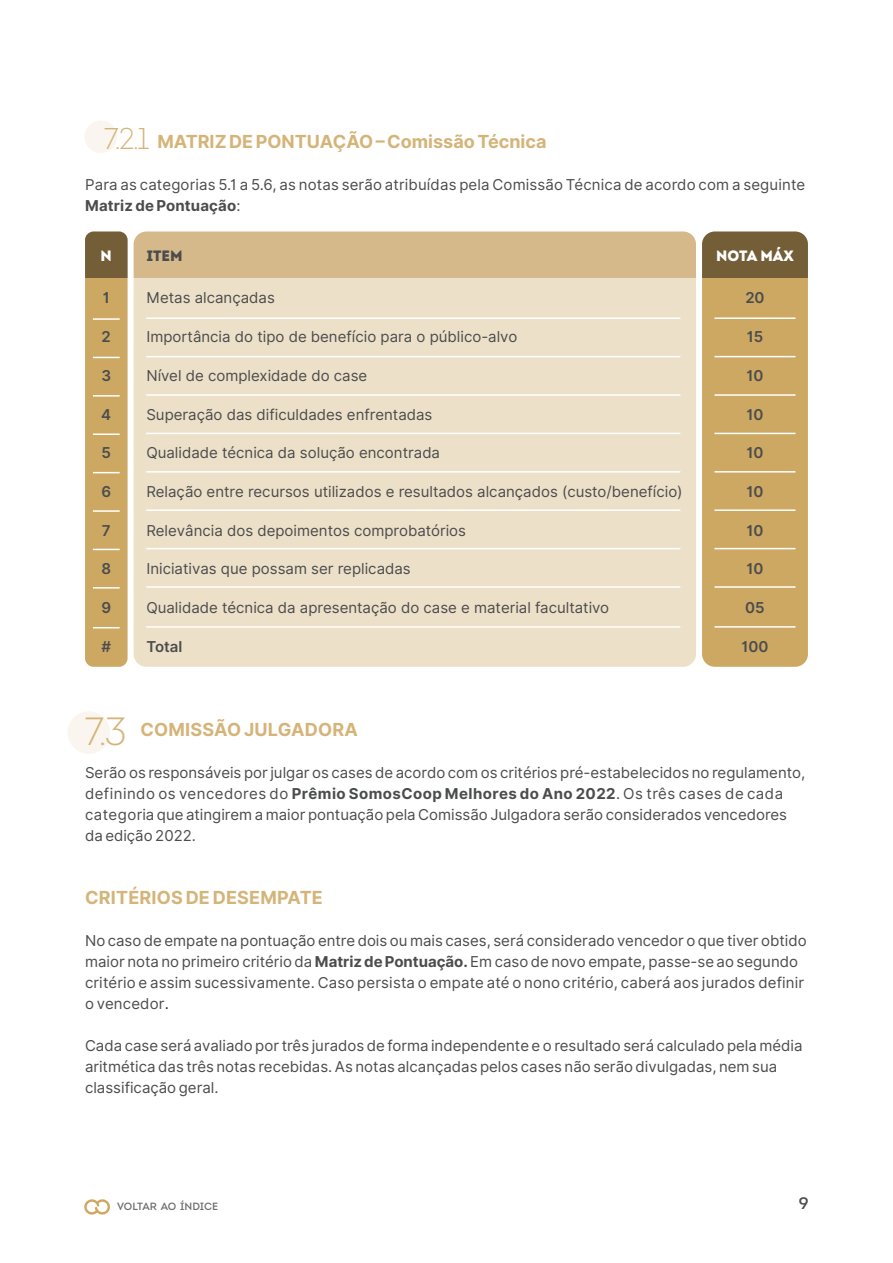
<style>
.page{position:relative;width:893px;height:1263px;background:#fff}
.page>*{position:absolute;margin:0;border:0;box-sizing:border-box;transform-origin:0 0}
.List_Paragraph{font:39.3px "Intro Light Alt";color:#d4b478}
.List_Paragraph-2{font:30px "Intro Light Alt";color:#d4b478}
.List_Paragraph-3{font:700 18px "Inter";color:#d4b478}
.Default{font:700 18px "Inter";letter-spacing:.01em;color:#d4b478}
.Parágrafo_da_Lista1{font:700 18px "Inter";letter-spacing:.01em;color:#d4b478}
.t1{font:16.5px "Intro";color:#4b4c4d}
.Parágrafo_da_Lista1-2{font:15px/21px "Inter";color:#4b4c4d}
.t2{font:600 15px "Inter";color:#4b4c4d}
.t3{font:15px "Intro Black Caps";color:#fff}
.t4{font:15px "Intro Black Caps";color:#4b4c4d}
.t5{font:10.5px "Intro";letter-spacing:-.01em;color:#6c6d70}
.s1{font-weight:700}
.s2{font-family:"Calibri";font-size:16.5px;color:#231f20}
</style>
<div class="page">
<div style="left:134px;top:232px;width:562px;height:435px;background:#ede0c8;border-radius:13px"></div>
<div style="left:134px;top:232px;width:562px;height:46px;background:#d5b98a"></div>
<div style="left:85px;top:232px;width:43px;height:435px;background:#cca863;border-radius:9px"></div>
<div style="left:85px;top:232px;width:43px;height:46px;background:#745e37"></div>
<div style="left:702px;top:232px;width:106px;height:435px;background:#cca863;border-radius:13px"></div>
<div style="left:702px;top:232px;width:106px;height:46px;background:#745e37"></div>
<hr style="left:93px;top:318px;width:27px;height:2px;background:#fff">
<svg style="left:93px;top:357px;width:27px;height:1px"></svg>
<hr style="left:93px;top:395px;width:27px;height:2px;background:#fff">
<hr style="left:93px;top:433px;width:27px;height:2px;background:#fff">
<svg style="left:93px;top:472px;width:27px;height:1px"></svg>
<hr style="left:93px;top:510px;width:27px;height:2px;background:#fff">
<svg style="left:93px;top:549px;width:27px;height:1px"></svg>
<hr style="left:93px;top:587px;width:27px;height:2px;background:#fff">
<svg style="left:93px;top:627px;width:27px;height:1px"></svg>
<hr style="left:714px;top:317px;width:81px;height:2px;background:#fff">
<hr style="left:714px;top:356px;width:81px;height:1px;background:#fff">
<hr style="left:714px;top:394px;width:81px;height:2px;background:#fff">
<hr style="left:714px;top:433px;width:81px;height:1px;background:#fff">
<hr style="left:714px;top:471px;width:81px;height:2px;background:#fff">
<hr style="left:714px;top:509px;width:81px;height:2px;background:#fff">
<hr style="left:714px;top:548px;width:81px;height:1px;background:#fff">
<hr style="left:714px;top:586px;width:81px;height:2px;background:#fff">
<hr style="left:714px;top:626px;width:81px;height:2px;background:#fff">
<hr style="left:146px;top:317px;width:534px;height:2px;background:#fff">
<hr style="left:146px;top:356px;width:534px;height:1px;background:#fff">
<hr style="left:146px;top:394px;width:534px;height:2px;background:#fff">
<hr style="left:146px;top:433px;width:534px;height:1px;background:#fff">
<hr style="left:146px;top:471px;width:534px;height:2px;background:#fff">
<hr style="left:146px;top:509px;width:534px;height:2px;background:#fff">
<hr style="left:146px;top:548px;width:534px;height:1px;background:#fff">
<hr style="left:146px;top:586px;width:534px;height:2px;background:#fff">
<hr style="left:146px;top:626px;width:534px;height:2px;background:#fff">
<svg style="left:84px;top:1199px;width:26px;height:16px"></svg>
<div style="left:84px;top:120px;width:33px;height:33px;background:#faf6ef;border-radius:50%"></div>
<div style="left:67px;top:711px;width:43px;height:43px;background:#faf6ef;border-radius:50%"></div>
<p class="List_Paragraph-2" style="left:103px;top:120px;width:48px">7.2.1</p>
<p class="List_Paragraph-3" style="left:157px;top:128px;width:391px">MATRIZ DE PONTUAÇÃO – Comissão Técnica</p>
<p class="Parágrafo_da_Lista1-2" style="left:85px;top:174px;width:722px">Para as categorias 5.1 a 5.6, as notas serão atribuídas pela Comissão Técnica de acordo com a seguinte<br><span class="s1">Matriz de Pontuação</span>:</p>
<p class="t3" style="left:101px;top:245px;width:13px">N</p>
<p class="t2" style="left:103px;top:287px;width:8px">1</p>
<p class="t2" style="left:102px;top:326px;width:11px">2</p>
<p class="t2" style="left:101px;top:364px;width:11px">3</p>
<p class="t2" style="left:101px;top:403px;width:11px">4</p>
<p class="t2" style="left:102px;top:442px;width:11px">5</p>
<p class="t2" style="left:101px;top:480px;width:11px">6</p>
<p class="t2" style="left:102px;top:519px;width:10px">7</p>
<p class="t2" style="left:101px;top:558px;width:11px">8</p>
<p class="t2" style="left:101px;top:596px;width:11px">9</p>
<p class="t2" style="left:101px;top:635px;width:11px">#</p>
<p class="t4" style="left:146px;top:245px;width:38px">ITEM</p>
<p class="Parágrafo_da_Lista1-2" style="left:146px;top:288px;width:130px">Metas alcançadas</p>
<p class="Parágrafo_da_Lista1-2" style="left:146px;top:326px;width:372px">Importância do tipo de benefício para o público-alvo</p>
<p class="Parágrafo_da_Lista1-2" style="left:146px;top:365px;width:222px">Nível de complexidade do case</p>
<p class="Parágrafo_da_Lista1-2" style="left:146px;top:404px;width:288px">Superação das dificuldades enfrentadas</p>
<p class="Parágrafo_da_Lista1-2" style="left:146px;top:442px;width:295px">Qualidade técnica da solução encontrada</p>
<p class="Parágrafo_da_Lista1-2" style="left:146px;top:481px;width:538px">Relação entre recursos utilizados e resultados alcançados (custo/benefício)</p>
<p class="Parágrafo_da_Lista1-2" style="left:146px;top:520px;width:321px">Relevância dos depoimentos comprobatórios</p>
<p class="Parágrafo_da_Lista1-2" style="left:146px;top:558px;width:266px">Iniciativas que possam ser replicadas</p>
<p class="Parágrafo_da_Lista1-2" style="left:146px;top:597px;width:464px">Qualidade técnica da apresentação do case e material facultativo</p>
<p class="t2" style="left:146px;top:635px;width:38px">Total</p>
<p class="t3" style="left:716px;top:245px;width:79px">NOTA MÁX</p>
<p class="t2" style="left:745px;top:287px;width:21px">20</p>
<p class="t2" style="left:747px;top:326px;width:18px">15</p>
<p class="t2" style="left:746px;top:364px;width:18px">10</p>
<p class="t2" style="left:746px;top:403px;width:18px">10</p>
<p class="t2" style="left:746px;top:442px;width:18px">10</p>
<p class="t2" style="left:746px;top:480px;width:18px">10</p>
<p class="t2" style="left:746px;top:519px;width:18px">10</p>
<p class="t2" style="left:746px;top:558px;width:18px">10</p>
<p class="t2" style="left:745px;top:596px;width:21px">05</p>
<p class="t2" style="left:741px;top:635px;width:28px">100</p>
<p class="List_Paragraph" style="left:84px;top:707px;width:44px">7.3</p>
<p class="Parágrafo_da_Lista1" style="left:140px;top:716px;width:219px">COMISSÃO JULGADORA</p>
<p class="Parágrafo_da_Lista1-2" style="left:85px;top:762px;width:722px">Serão os responsáveis por julgar os cases de acordo com os critérios pré-estabelecidos no regulamento, definindo os vencedores do <span class="s1">Prêmio SomosCoop Melhores do Ano 2022</span>. Os três cases de cada categoria que atingirem a maior pontuação pela Comissão Julgadora serão considerados vencedores da edição 2022.</p>
<p class="Default" style="left:85px;top:884px;width:239px">CRITÉRIOS DE DESEMPATE</p>
<p class="Parágrafo_da_Lista1-2" style="left:85px;top:930px;width:723px">No caso de empate na pontuação entre dois ou mais cases, será considerado vencedor o que tiver obtido maior nota no primeiro critério da <span class="s1">Matriz de Pontuação.</span>Em caso de novo empate, passe-se ao segundo critério e assim sucessivamente. Caso persista o empate até o nono critério, caberá aos jurados definir o vencedor<span class="s2">.</span></p>
<p class="Parágrafo_da_Lista1-2" style="left:85px;top:1035px;width:719px">Cada case será avaliado por três jurados de forma independente e o resultado será calculado pela média aritmética das três notas recebidas. As notas alcançadas pelos cases não serão divulgadas, nem sua classificação geral.</p>
<p class="t5" style="left:117px;top:1200px;width:103px">VOLTAR AO ÍNDICE</p>
<p class="t1" style="left:799px;top:1193px;width:11px">9</p>
</div>
